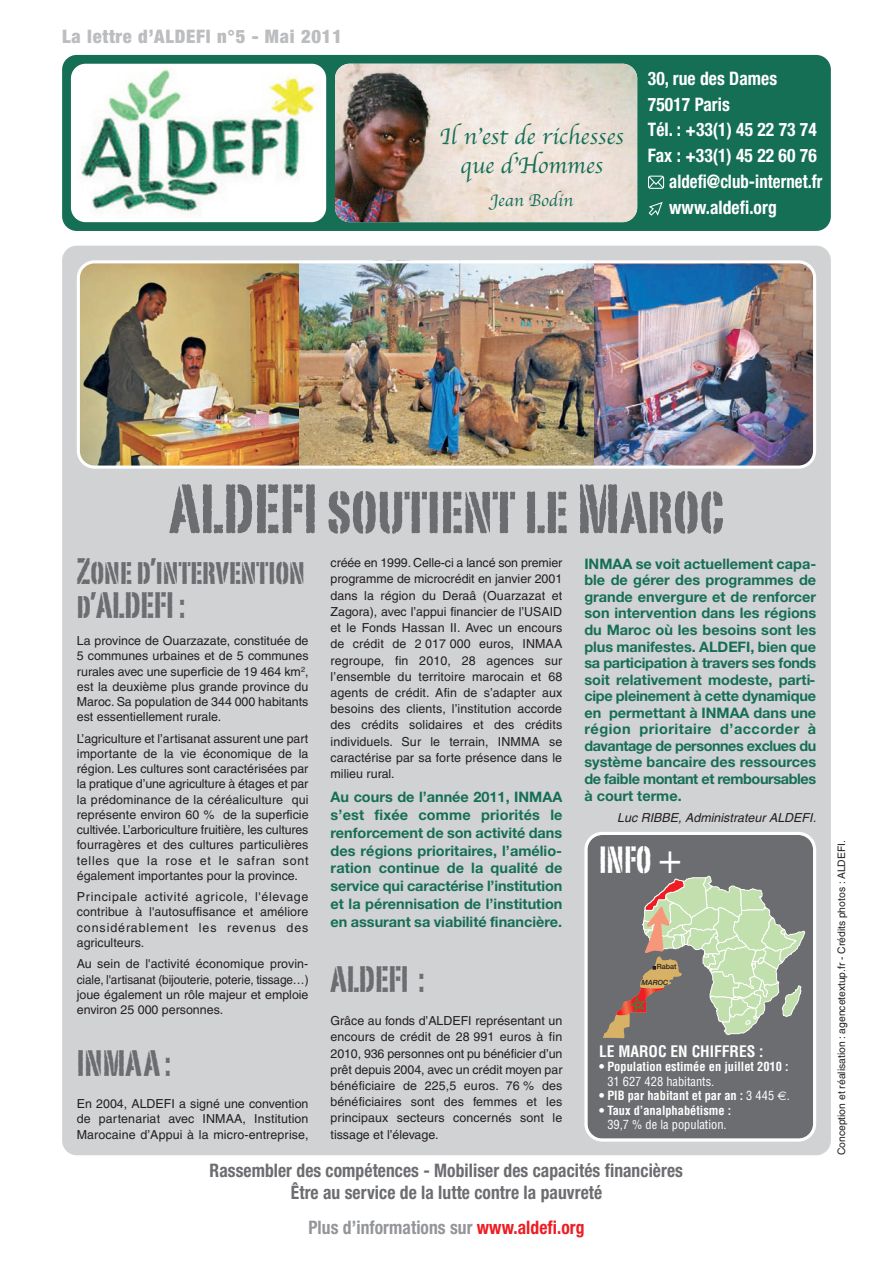
<style>
.page{position:relative;width:893px;height:1263px;background:#fff}
.page>*{position:absolute;margin:0;border:0;box-sizing:border-box;transform-origin:0 0}
.t1{font:68.25px "Portago ITCTT";color:#6c6d70}
.t2{font:37.2px "Portago ITCTT";color:#fff;scale:.94 1}
.t3{font:36.15px/34.5px "Portago ITCTT";color:#6c6d70}
.t4{font:23.85px/28.5px "Apple Chancery";color:#156f55;text-align:center}
.t5{font:700 condensed 18.6px/21.8px "Helvetica Neue LT";letter-spacing:.005em;color:#6c6d70;text-align:center;scale:.94 1}
.t6{font:700 condensed 18.6px "Helvetica Neue LT";letter-spacing:.005em;color:#fff;scale:.94 1}
.t7{font:700 condensed 18.6px "Helvetica Neue LT";letter-spacing:.005em;color:#939598;scale:.94 1}
.t8{font:900 condensed 18.6px "Helvetica Neue LT Std";letter-spacing:.04em;color:#bcbdc0}
.t9{font:700 condensed 18.6px "Helvetica Neue LT";letter-spacing:.005em;color:#fff;scale:.9 1}
.t10{font:17.55px "Apple Chancery";color:#156f55}
.t11{font:700 condensed 15.6px "Helvetica LT";color:#fff}
.t12{font:700 14.55px/16.5px "Helvetica Neue LT";color:#156f55;text-align:justify}
.t13{font:12.45px/15.3px "Helvetica LT";color:#231f20;text-align:justify}
.t14{font:700 condensed 12.45px "Helvetica LT";color:#fff}
.t15{font:condensed 12.45px "Helvetica LT";color:#fff}
.t16{font:italic 12.45px "Helvetica LT";letter-spacing:.005em;color:#231f20}
.t17{font:10.35px "Helvetica LT";color:#231f20}
.t18{font:500 7.2px "Helvetica Neue LT Std";color:#231f20}
.t19{font:italic 500 7.2px "Helvetica Neue LT Std";color:#231f20}
.s1{font-family:"Lucida Grande"}
.s2{font-weight:400}
.s3{font-family:"Euro Sans";font-weight:400;font-stretch:normal}
.s4{color:#ee1d23}
</style>
<div class="page">
<div style="left:62px;top:246px;width:769px;height:909px;background:#d1d2d4;border-radius:15px"></div>
<div style="left:62px;top:55px;width:769px;height:176px;background:#156f55;border-radius:15px"></div>
<svg style="left:584px;top:832px;width:232px;height:309px"></svg>
<div style="left:71px;top:64px;width:255px;height:158px;background:#fff;border-radius:15px"></div>
<img style="left:81px;top:69px;width:235px;height:146px">
<img style="left:335px;top:64px;width:302px;height:158px">
<svg style="left:649px;top:202px;width:14px;height:14px"></svg>
<svg style="left:648px;top:175px;width:16px;height:14px"></svg>
<svg style="left:603px;top:876px;width:202px;height:162px"></svg>
<img style="left:77px;top:260px;width:739px;height:209px">
<h3 class="t8" style="left:62px;top:25px;width:281px">La lettre d’ALDEFI n°5 - Mai 2011</h3>
<h3 class="t4" style="left:440px;top:122px;width:186px">Il n-est de richesses que d-Hommes</h3>
<h3 class="t10" style="left:490px;top:190px;width:84px">Jean Bodin</h3>
<h3 class="t6" style="left:648px;top:71px;width:139px">30, rue des Dames</h3>
<h3 class="t6" style="left:648px;top:97px;width:89px">75017 Paris</h3>
<h3 class="t6" style="left:648px;top:123px;width:181px">Tél. : +33(1) 45 22 73 74</h3>
<h3 class="t6" style="left:648px;top:149px;width:181px">Fax : +33(1) 45 22 60 76</h3>
<h3 class="t9" style="left:669px;top:175px;width:172px">aldefi@club-internet.fr</h3>
<h3 class="t6" style="left:669px;top:201px;width:116px">www.aldefi.org</h3>
<h1 class="t1" style="left:169px;top:470px;width:557px">ALDEFI soutient le Maroc</h1>
<p class="t13" style="left:331px;top:556px;width:233px;line-height:16.2px">créée en 1999. Celle-ci a lancé son premier programme de microcrédit en janvier 2001 dans la région du Deraâ (Ouarzazat et Zagora), avec l’appui financier de l’USAID et le Fonds Hassan II. Avec un encours de crédit de 2 017 000 euros, INMAA regroupe, fin 2010, 28 agences sur l’ensemble du territoire marocain et 68 agents de crédit. Afin de s’adapter aux besoins des clients, l’institution accorde des crédits solidaires et des crédits individuels. Sur le terrain, INMMA se caractérise par sa forte présence dans le milieu rural.</p>
<p class="t12" style="left:331px;top:789px;width:233px;line-height:17.9px">Au cours de l’année 2011, INMAA s’est fixée comme priorités le renforcement de son activité dans des régions prioritaires, l’amélio&shy;ration continue de la qualité de service qui caractérise l’institution et la pérennisation de l’institution en assurant sa viabilité financière.</p>
<h3 class="t3" style="left:331px;top:962px;width:95px">ALDEFI :</h3>
<p class="t13" style="left:331px;top:1014px;width:233px;line-height:16.2px">Grâce au fonds d’ALDEFI représentant un encours de crédit de 28 991 euros à fin 2010, 936 personnes ont pu bénéficier d’un prêt depuis 2004, avec un crédit moyen par bénéficiaire de 225,5 euros. 76 % des bénéficiaires sont des femmes et les principaux secteurs concernés sont le tissage et l’élevage.</p>
<h3 class="t3" style="left:77px;top:554px;width:230px">Zone d’intervention d’ALDEFI :</h3>
<p class="t13" style="left:77px;top:634px;width:233px">La province de Ouarzazate, constituée de 5 communes urbaines et de 5 communes rurales avec une superficie de 19 464 km<sup>2</sup>, est la deuxième plus grande province du Maroc. Sa population de 344 000 habitants est essentiellement rurale.</p>
<p class="t13" style="left:77px;top:732px;width:233px">L’agriculture et l’artisanat assurent une part importante de la vie économique de la région. Les cultures sont caractérisées par la pratique d’une agriculture à étages et par la prédominance de la céréaliculture qui représente environ 60 % de la superficie cultivée. L’arboriculture fruitière, les cultures fourragères et des cultures particulières telles que la rose et le safran sont également importantes pour la province.</p>
<p class="t13" style="left:77px;top:890px;width:233px">Principale activité agricole, l'élevage contribue à l'autosuffisance et améliore considérablement les revenus des agriculteurs.</p>
<p class="t13" style="left:77px;top:957px;width:233px">Au sein de l'activité économique provin&shy;ciale, l'artisanat (bijouterie, poterie, tissage…) joue également un rôle majeur et emploie environ 25 000 personnes.</p>
<h3 class="t3" style="left:77px;top:1046px;width:96px">INMAA :</h3>
<p class="t13" style="left:77px;top:1097px;width:233px">En 2004, ALDEFI a signé une convention de partenariat avec INMAA, Institution Marocaine d’Appui à la micro-entreprise,</p>
<p class="t12" style="left:584px;top:557px;width:233px">INMAA se voit actuellement capa&shy;ble de gérer des programmes de grande envergure et de renforcer son intervention dans les régions du Maroc où les besoins sont les plus manifestes. ALDEFI, bien que sa participation à travers ses fonds soit relativement modeste, parti&shy;cipe pleinement à cette dynamique en permettant à INMAA dans une région prioritaire d’accorder à davantage de personnes exclues du système bancaire des ressources de faible montant et remboursables à court terme.</p>
<p class="t16" style="left:617px;top:813px;width:201px">Luc RIBBE, Administrateur ALDEFI.</p>
<h2 class="t2" style="left:599px;top:838px;width:92px">INFO <span class="s1">+</span></h2>
<p class="t18" style="left:657px;top:962px;width:21px">Rabat</p>
<p class="t19" style="left:642px;top:978px;width:28px">MAROC</p>
<p class="t11" style="left:599px;top:1045px;width:166px">LE MAROC EN CHIFFRES :</p>
<p class="t14" style="left:599px;top:1062px;width:191px">• Population estimée en juillet 2010 :</p>
<p class="t15" style="left:607px;top:1076px;width:108px">31 627 428 habitants.</p>
<p class="t14" style="left:599px;top:1091px;width:192px">• PIB par habitant et par an : <span class="s2">3 445</span> <span class="s3">€</span><span class="s2">.</span></p>
<p class="t14" style="left:599px;top:1105px;width:134px">• Taux d’analphabétisme :</p>
<p class="t15" style="left:607px;top:1119px;width:121px">39,7 % de la population.</p>
<h3 class="t5" style="left:210px;top:1161px;width:505px">Rassembler des compétences - Mobiliser des capacités financières<br>Être au service de la lutte contre la pauvreté</h3>
<h3 class="t7" style="left:308px;top:1221px;width:295px">Plus d’informations sur <span class="s4">www.aldefi.org</span></h3>
<p class="t17" style="left:838px;top:1155px;width:317px;rotate:-90deg">Conception et réalisation : agencetextup.fr - Crédits photos : ALDEFI.</p>
</div>
